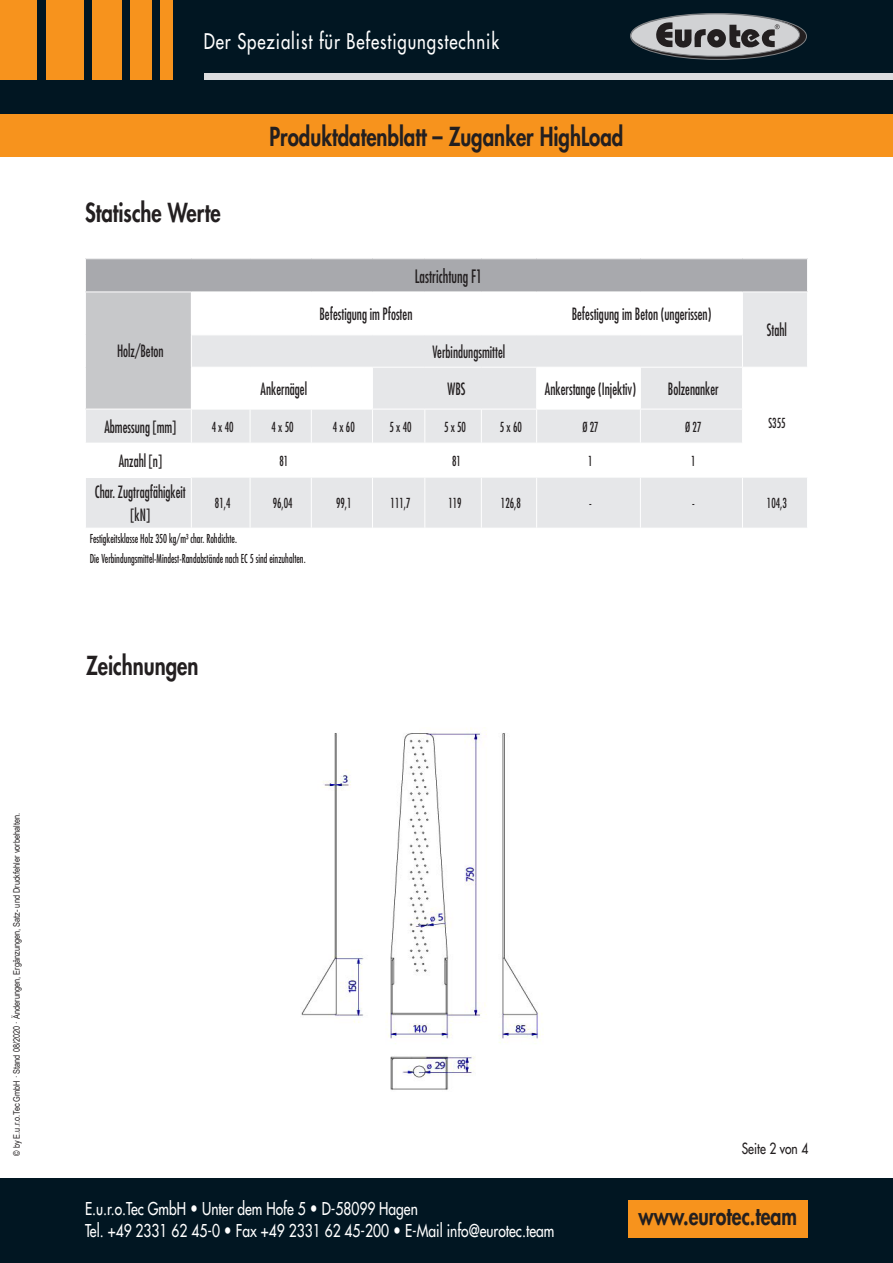
<style>
.page{position:relative;width:893px;height:1263px;background:#fff}
.page>*{position:absolute;margin:0;border:0;box-sizing:border-box;transform-origin:0 0}
.t1{font:800 25.5px "Futura Std";color:#231f20;scale:.8 1}
.t2{font:800 24.3px "Futura Std";color:#231f20;scale:.8 1}
.t3{font:500 21px "Futura Std";letter-spacing:.055em;color:#fff;scale:.8 1}
.t4{font:condensed 18px "Futura Std";color:#231f20;scale:.8 1}
.t5{font:500 17.25px/22.5px "Futura Std";color:#fff;scale:.8 1}
.t6{font:condensed 16.5px/22.5px "Futura Std";color:#231f20;text-align:center;scale:.8 1}
.t7{font:500 15px "Futura Std";color:#231f20;scale:.8 1}
.t8{font:condensed 13.5px "Futura Std";color:#231f20;scale:.8 1}
.t9{font:condensed 12px/20px "Futura Std";color:#231f20;scale:.8 1}
.t10{font:9px "Arial Narrow";color:#231f20}
.s1{font-weight:800}
</style>
<div class="page">
<div style="left:0;top:0;width:893px;height:137px;background:#011622"></div>
<div style="left:204px;top:74px;width:689px;height:6px;background:#dcdddf"></div>
<svg style="left:630px;top:13px;width:176px;height:46px"></svg>
<div style="left:631px;top:14px;width:168px;height:42px;background:#d1d2d4;border-radius:50%"></div>
<div style="left:630px;top:14px;width:170px;height:43px;border:1px solid #808285;border-radius:50%"></div>
<div style="left:630px;top:13px;width:177px;height:47px;border:1px solid #808285;border-radius:50%"></div>
<svg style="left:656px;top:22px;width:124px;height:27px"></svg>
<div style="left:0;top:0;width:37px;height:80px;background:#f7931d"></div>
<div style="left:46px;top:0;width:38px;height:80px;background:#f7931d"></div>
<div style="left:92px;top:0;width:30px;height:80px;background:#f7931d"></div>
<div style="left:131px;top:0;width:21px;height:80px;background:#f7931d"></div>
<div style="left:161px;top:0;width:12px;height:80px;background:#f7931d"></div>
<div style="left:0;top:114px;width:893px;height:43px;background:#f7931d"></div>
<div style="left:0;top:1178px;width:893px;height:85px;background:#011622"></div>
<div style="left:628px;top:1200px;width:180px;height:37px;background:#f7931d"></div>
<div style="left:85px;top:259px;width:722px;height:33px;background:#a8a9ad"></div>
<div style="left:85px;top:292px;width:106px;height:117px;background:#c7c8ca"></div>
<svg style="left:192px;top:293px;width:615px;height:116px"></svg>
<svg style="left:86px;top:410px;width:721px;height:118px;fill:#e6e7e9"></svg>
<div style="left:85px;top:443px;width:106px;height:34px;background:#fff"></div>
<hr style="left:85px;top:259px;width:1px;height:33px;background:#fff">
<hr style="left:85px;top:292px;width:106px;height:1px;background:#fff">
<hr style="left:85px;top:292px;width:1px;height:43px;background:#fff">
<hr style="left:536px;top:292px;width:1px;height:42px;background:#fff">
<hr style="left:742px;top:292px;width:1px;height:42px;background:#fff">
<hr style="left:85px;top:335px;width:1px;height:32px;background:#fff">
<hr style="left:191px;top:334px;width:59px;height:1px;background:#fff">
<hr style="left:250px;top:334px;width:61px;height:1px;background:#fff">
<hr style="left:311px;top:334px;width:61px;height:1px;background:#fff">
<hr style="left:372px;top:334px;width:53px;height:1px;background:#fff">
<hr style="left:425px;top:334px;width:56px;height:1px;background:#fff">
<hr style="left:481px;top:334px;width:56px;height:1px;background:#fff">
<hr style="left:537px;top:334px;width:103px;height:1px;background:#fff">
<hr style="left:640px;top:334px;width:103px;height:1px;background:#fff">
<hr style="left:742px;top:335px;width:1px;height:32px;background:#fff">
<hr style="left:85px;top:367px;width:1px;height:42px;background:#fff">
<hr style="left:191px;top:367px;width:59px;height:1px;background:#fff">
<hr style="left:250px;top:367px;width:61px;height:1px;background:#fff">
<hr style="left:311px;top:367px;width:61px;height:1px;background:#fff">
<hr style="left:372px;top:367px;width:53px;height:1px;background:#fff">
<hr style="left:372px;top:368px;width:1px;height:41px;background:#fff">
<hr style="left:425px;top:367px;width:56px;height:1px;background:#fff">
<hr style="left:481px;top:367px;width:56px;height:1px;background:#fff">
<hr style="left:537px;top:367px;width:103px;height:1px;background:#fff">
<hr style="left:536px;top:368px;width:1px;height:41px;background:#fff">
<hr style="left:640px;top:367px;width:102px;height:1px;background:#fff">
<hr style="left:640px;top:368px;width:1px;height:41px;background:#fff">
<hr style="left:742px;top:367px;width:66px;height:1px;background:#fff">
<hr style="left:742px;top:368px;width:1px;height:41px;background:#fff">
<hr style="left:191px;top:409px;width:1px;height:34px;background:#fff">
<hr style="left:250px;top:409px;width:1px;height:34px;background:#fff">
<hr style="left:311px;top:409px;width:1px;height:34px;background:#fff">
<hr style="left:372px;top:409px;width:1px;height:34px;background:#fff">
<hr style="left:424px;top:409px;width:1px;height:34px;background:#fff">
<hr style="left:481px;top:409px;width:1px;height:34px;background:#fff">
<hr style="left:536px;top:409px;width:1px;height:34px;background:#fff">
<hr style="left:640px;top:409px;width:1px;height:34px;background:#fff">
<hr style="left:742px;top:409px;width:1px;height:34px;background:#fff">
<hr style="left:191px;top:443px;width:59px;height:1px;background:#fff">
<hr style="left:191px;top:443px;width:1px;height:34px;background:#fff">
<hr style="left:250px;top:443px;width:61px;height:1px;background:#fff">
<hr style="left:311px;top:443px;width:61px;height:1px;background:#fff">
<hr style="left:372px;top:443px;width:53px;height:1px;background:#fff">
<hr style="left:372px;top:443px;width:1px;height:34px;background:#fff">
<hr style="left:425px;top:443px;width:56px;height:1px;background:#fff">
<hr style="left:481px;top:443px;width:56px;height:1px;background:#fff">
<hr style="left:537px;top:443px;width:103px;height:1px;background:#fff">
<hr style="left:536px;top:443px;width:1px;height:34px;background:#fff">
<hr style="left:640px;top:443px;width:103px;height:1px;background:#fff">
<hr style="left:640px;top:443px;width:1px;height:34px;background:#fff">
<hr style="left:742px;top:443px;width:1px;height:34px;background:#fff">
<hr style="left:85px;top:477px;width:106px;height:1px;background:#fff">
<hr style="left:191px;top:477px;width:59px;height:1px;background:#fff">
<hr style="left:191px;top:477px;width:1px;height:51px;background:#fff">
<hr style="left:250px;top:477px;width:61px;height:1px;background:#fff">
<hr style="left:250px;top:477px;width:1px;height:51px;background:#fff">
<hr style="left:311px;top:477px;width:61px;height:1px;background:#fff">
<hr style="left:311px;top:477px;width:1px;height:51px;background:#fff">
<hr style="left:372px;top:477px;width:53px;height:1px;background:#fff">
<hr style="left:372px;top:477px;width:1px;height:51px;background:#fff">
<hr style="left:425px;top:477px;width:56px;height:1px;background:#fff">
<hr style="left:424px;top:477px;width:1px;height:51px;background:#fff">
<hr style="left:481px;top:477px;width:56px;height:1px;background:#fff">
<hr style="left:481px;top:477px;width:1px;height:51px;background:#fff">
<hr style="left:537px;top:477px;width:103px;height:1px;background:#fff">
<hr style="left:536px;top:477px;width:1px;height:51px;background:#fff">
<hr style="left:640px;top:477px;width:102px;height:1px;background:#fff">
<hr style="left:640px;top:477px;width:1px;height:51px;background:#fff">
<hr style="left:742px;top:477px;width:66px;height:1px;background:#fff">
<hr style="left:742px;top:477px;width:1px;height:51px;background:#fff">
<img style="left:301px;top:728px;width:242px;height:362px">
<p class="t10" style="left:10px;top:1156px;width:345px;rotate:-90deg">© by E.u.r.o.Tec GmbH · Stand 08/2020 · Änderungen, Ergänzungen, Satz- und Druckfehler vorbehalten.</p>
<p class="t3" style="left:204px;top:28px;width:371px">Der Spezialist für Befestigungstechnik</p>
<h1 class="t1" style="left:85px;top:196px;width:171px">Statische Werte</h1>
<p class="t6" style="left:117px;top:340px;width:60px">Holz/Beton</p>
<h1 class="t1" style="left:269px;top:121px;width:444px">Produktdatenblatt – Zuganker HighLoad</h1>
<p class="t4" style="left:415px;top:265px;width:85px">Lastrichtung F1</p>
<p class="t6" style="left:319px;top:303px;width:118px">Befestigung im Pfosten</p>
<p class="t6" style="left:572px;top:303px;width:176px">Befestigung im Beton (ungerissen)</p>
<p class="t6" style="left:432px;top:340px;width:92px">Verbindungsmittel</p>
<p class="t6" style="left:261px;top:377px;width:60px">Ankernägel</p>
<p class="t6" style="left:447px;top:377px;width:24px">WBS</p>
<p class="t6" style="left:545px;top:377px;width:115px">Ankerstange (Injektiv)</p>
<p class="t6" style="left:668px;top:377px;width:65px">Bolzenanker</p>
<p class="t6" style="left:767px;top:319px;width:27px">Stahl</p>
<p class="t8" style="left:768px;top:415px;width:23px">S355</p>
<p class="t6" style="left:104px;top:415px;width:91px">Abmessung [mm]</p>
<p class="t8" style="left:212px;top:419px;width:29px">4 x 40</p>
<p class="t8" style="left:272px;top:419px;width:29px">4 x 50</p>
<p class="t8" style="left:333px;top:419px;width:29px">4 x 60</p>
<p class="t8" style="left:390px;top:419px;width:29px">5 x 40</p>
<p class="t8" style="left:444px;top:419px;width:29px">5 x 50</p>
<p class="t8" style="left:500px;top:419px;width:29px">5 x 60</p>
<p class="t8" style="left:582px;top:419px;width:22px">Ø 27</p>
<p class="t8" style="left:685px;top:419px;width:22px">Ø 27</p>
<p class="t6" style="left:119px;top:449px;width:56px">Anzahl [n]</p>
<p class="t8" style="left:279px;top:453px;width:13px">81</p>
<p class="t8" style="left:452px;top:453px;width:13px">81</p>
<p class="t8" style="left:588px;top:453px;width:7px">1</p>
<p class="t8" style="left:691px;top:453px;width:7px">1</p>
<p class="t6" style="left:95px;top:481px;width:115px">Char. Zugtragfähigkeit [kN]</p>
<p class="t8" style="left:215px;top:495px;width:21px">81,4</p>
<p class="t8" style="left:273px;top:495px;width:26px">96,04</p>
<p class="t8" style="left:336px;top:495px;width:21px">99,1</p>
<p class="t8" style="left:391px;top:495px;width:26px">111,7</p>
<p class="t8" style="left:448px;top:495px;width:18px">119</p>
<p class="t8" style="left:501px;top:495px;width:26px">126,8</p>
<p class="t8" style="left:589px;top:495px;width:5px">-</p>
<p class="t8" style="left:692px;top:495px;width:5px">-</p>
<p class="t8" style="left:767px;top:495px;width:26px">104,3</p>
<p class="t9" style="left:90px;top:529px;width:271px">Festigkeitsklasse Holz 350 kg/m³ char. Rohdichte.<br>Die Verbindungsmittel-Mindest-Randabstände nach EC 5 sind einzuhalten.</p>
<h1 class="t1" style="left:86px;top:649px;width:142px">Zeichnungen</h1>
<p class="t7" style="left:742px;top:1139px;width:85px">Seite 2 von 4</p>
<p class="t5" style="left:85px;top:1197px;width:588px">E.u.r.o.Tec GmbH <span class="s1">•</span> Unter dem Hofe 5 <span class="s1">•</span> D-58099 Hagen<br>Tel. +49 2331 62 45-0 <span class="s1">•</span> Fax +49 2331 62 45-200 <span class="s1">•</span> E-Mail info@eurotec.team</p>
<h2 class="t2" style="left:638px;top:1201px;width:200px">www.eurotec.team</h2>
</div>
